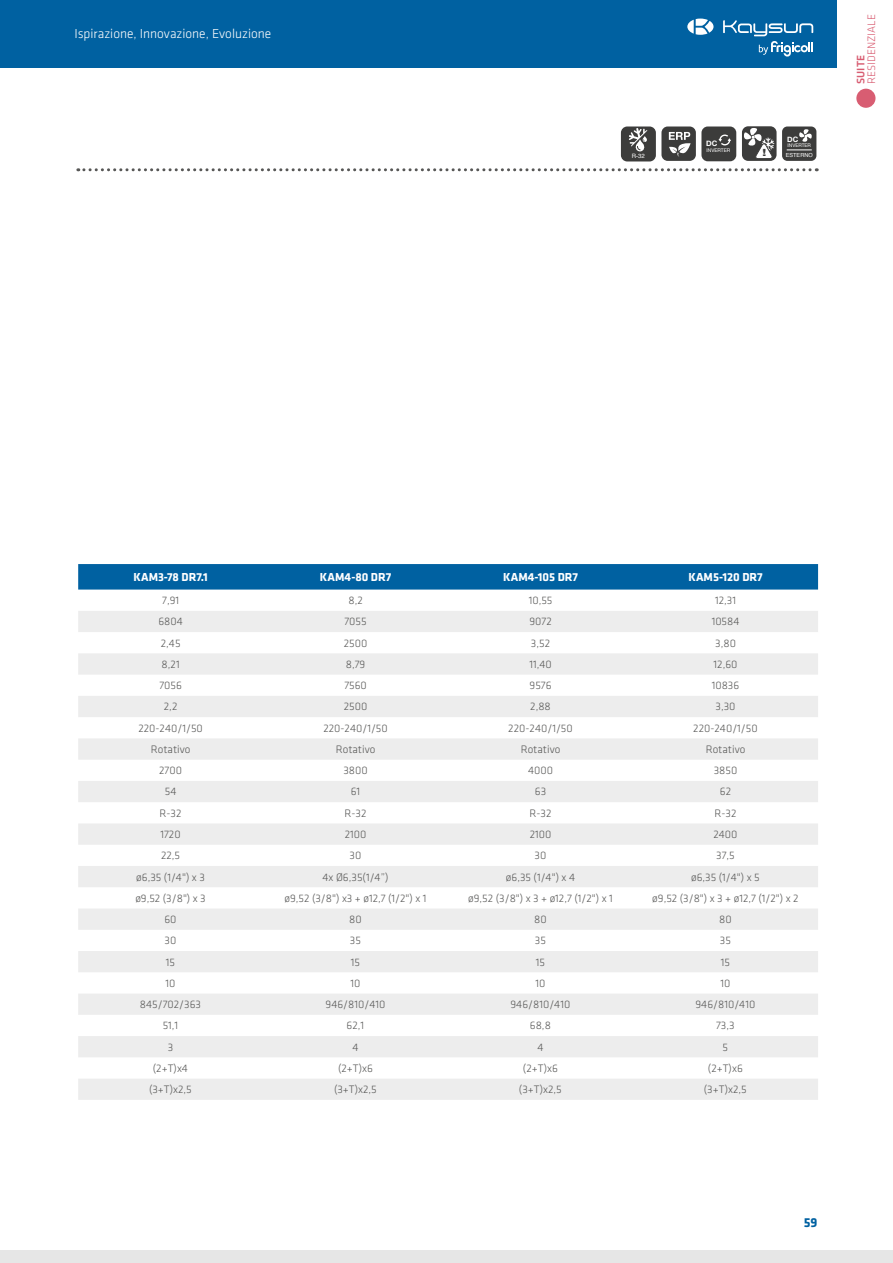
<style>
.page{position:relative;width:893px;height:1263px;background:#fff}
.page>*{position:absolute;margin:0;border:0;box-sizing:border-box;transform-origin:0 0}
.t1{font:300 13.5px "Klavika";color:#fff}
.t2{font:700 13.5px "Klavika";color:#0061a1}
.t3{font:700 12px "Klavika";color:#fff}
.t4{font:300 11.25px "Klavika";color:#575756}
.t5{font:300 11.25px "Klavika";color:#d85d72}
.t6{font:11.25px "Klavika Med Caps SC";color:#d85d72}
.t7{font:700 9.9px "Helvetica Neue";color:#3c3c3b;scale:1.64 1}
.t8{font:700 7.5px "Helvetica Neue";color:#fff}
.t9{font:6px "Helvetica";color:#fff}
.t10{font:5.55px "Helvetica";color:#fff}
.t11{font:4.95px "Helvetica Neue";color:#fff}
</style>
<div class="page">
<div style="left:0;top:0;width:837px;height:68px;background:#0061a1"></div>
<svg style="left:687px;top:19px;width:26px;height:16px"></svg>
<svg style="left:723px;top:20px;width:90px;height:37px"></svg>
<div style="left:0;top:1250px;width:893px;height:13px;background:#e6e6e6"></div>
<div style="left:856px;top:89px;width:19px;height:19px;background:#d85d72;border-radius:50%"></div>
<div style="left:701px;top:126px;width:35px;height:35px;background:#3c3c3b;border-radius:6px"></div>
<svg style="left:718px;top:135px;width:13px;height:10px"></svg>
<div style="left:661px;top:126px;width:35px;height:35px;background:#3c3c3b;border-radius:6px"></div>
<svg style="left:669px;top:132px;width:22px;height:25px"></svg>
<div style="left:742px;top:126px;width:34px;height:35px;background:#3c3c3b;border-radius:6px"></div>
<svg style="left:743px;top:127px;width:32px;height:32px"></svg>
<div style="left:782px;top:126px;width:34px;height:35px;background:#3c3c3b;border-radius:5px"></div>
<svg style="left:787px;top:150px;width:25px;height:1px"></svg>
<svg style="left:799px;top:129px;width:13px;height:13px"></svg>
<div style="left:621px;top:126px;width:35px;height:35px;background:#3c3c3b;border-radius:6px"></div>
<svg style="left:629px;top:128px;width:19px;height:23px"></svg>
<div style="left:78px;top:564px;width:740px;height:25px;background:#0061a1"></div>
<svg style="left:78px;top:611px;width:740px;height:489px;fill:#f0f0f0"></svg>
<svg style="left:78px;top:168px;width:739px;height:3px"></svg>
<p class="t1" style="left:74px;top:27px;width:198px">Ispirazione, Innovazione, Evoluzione</p>
<p class="t8" style="left:787px;top:134px;width:13px">DC</p>
<p class="t11" style="left:787px;top:142px;width:25px">INVERTER</p>
<p class="t8" style="left:706px;top:138px;width:13px">DC</p>
<p class="t11" style="left:706px;top:146px;width:25px">INVERTER</p>
<p class="t7" style="left:762px;top:144px;width:4px">!</p>
<p class="t9" style="left:632px;top:152px;width:15px">R-32</p>
<p class="t10" style="left:786px;top:151px;width:28px">ESTERNO</p>
<p class="t5" style="left:865px;top:84px;width:71px;rotate:-90deg">RESIDENZIALE</p>
<p class="t6" style="left:855px;top:84px;width:30px;rotate:-90deg">SUITE</p>
<p class="t3" style="left:133px;top:569px;width:76px">KAM3-78 DR7.1</p>
<p class="t3" style="left:320px;top:569px;width:73px">KAM4-80 DR7</p>
<p class="t3" style="left:503px;top:569px;width:77px">KAM4-105 DR7</p>
<p class="t3" style="left:688px;top:569px;width:76px">KAM5-120 DR7</p>
<p class="t4" style="left:162px;top:594px;width:18px">7,91</p>
<p class="t4" style="left:348px;top:594px;width:16px">8,2</p>
<p class="t4" style="left:529px;top:594px;width:25px">10,55</p>
<p class="t4" style="left:715px;top:594px;width:23px">12,31</p>
<p class="t4" style="left:158px;top:616px;width:26px">6804</p>
<p class="t4" style="left:344px;top:616px;width:24px">7055</p>
<p class="t4" style="left:529px;top:616px;width:24px">9072</p>
<p class="t4" style="left:712px;top:616px;width:29px">10584</p>
<p class="t4" style="left:161px;top:637px;width:21px">2,45</p>
<p class="t4" style="left:344px;top:637px;width:25px">2500</p>
<p class="t4" style="left:531px;top:637px;width:21px">3,52</p>
<p class="t4" style="left:715px;top:637px;width:22px">3,80</p>
<p class="t4" style="left:162px;top:658px;width:20px">8,21</p>
<p class="t4" style="left:346px;top:658px;width:21px">8,79</p>
<p class="t4" style="left:529px;top:658px;width:24px">11,40</p>
<p class="t4" style="left:714px;top:658px;width:25px">12,60</p>
<p class="t4" style="left:159px;top:680px;width:24px">7056</p>
<p class="t4" style="left:344px;top:680px;width:24px">7560</p>
<p class="t4" style="left:530px;top:680px;width:23px">9576</p>
<p class="t4" style="left:712px;top:680px;width:29px">10836</p>
<p class="t4" style="left:164px;top:701px;width:15px">2,2</p>
<p class="t4" style="left:344px;top:701px;width:25px">2500</p>
<p class="t4" style="left:530px;top:701px;width:22px">2,88</p>
<p class="t4" style="left:715px;top:701px;width:22px">3,30</p>
<p class="t4" style="left:138px;top:722px;width:66px">220-240/1/50</p>
<p class="t4" style="left:323px;top:722px;width:66px">220-240/1/50</p>
<p class="t4" style="left:508px;top:722px;width:66px">220-240/1/50</p>
<p class="t4" style="left:693px;top:722px;width:66px">220-240/1/50</p>
<p class="t4" style="left:151px;top:743px;width:41px">Rotativo</p>
<p class="t4" style="left:336px;top:743px;width:41px">Rotativo</p>
<p class="t4" style="left:521px;top:743px;width:41px">Rotativo</p>
<p class="t4" style="left:706px;top:743px;width:41px">Rotativo</p>
<p class="t4" style="left:159px;top:765px;width:24px">2700</p>
<p class="t4" style="left:343px;top:765px;width:26px">3800</p>
<p class="t4" style="left:528px;top:765px;width:26px">4000</p>
<p class="t4" style="left:714px;top:765px;width:25px">3850</p>
<p class="t4" style="left:165px;top:786px;width:13px">54</p>
<p class="t4" style="left:351px;top:786px;width:11px">61</p>
<p class="t4" style="left:535px;top:786px;width:13px">63</p>
<p class="t4" style="left:720px;top:786px;width:13px">62</p>
<p class="t4" style="left:160px;top:807px;width:24px">R-32</p>
<p class="t4" style="left:345px;top:807px;width:24px">R-32</p>
<p class="t4" style="left:529px;top:807px;width:24px">R-32</p>
<p class="t4" style="left:714px;top:807px;width:24px">R-32</p>
<p class="t4" style="left:160px;top:828px;width:22px">1720</p>
<p class="t4" style="left:345px;top:828px;width:23px">2100</p>
<p class="t4" style="left:530px;top:828px;width:23px">2100</p>
<p class="t4" style="left:713px;top:828px;width:26px">2400</p>
<p class="t4" style="left:161px;top:850px;width:21px">22,5</p>
<p class="t4" style="left:350px;top:850px;width:13px">30</p>
<p class="t4" style="left:535px;top:850px;width:13px">30</p>
<p class="t4" style="left:716px;top:850px;width:20px">37,5</p>
<p class="t4" style="left:136px;top:871px;width:70px">ø6,35 (1/4") x 3</p>
<p class="t4" style="left:323px;top:871px;width:67px">4x Ø6,35(1/4”)</p>
<p class="t4" style="left:506px;top:871px;width:71px">ø6,35 (1/4") x 4</p>
<p class="t4" style="left:691px;top:871px;width:70px">ø6,35 (1/4") x 5</p>
<p class="t4" style="left:135px;top:892px;width:72px">ø9,52 (3/8") x 3</p>
<p class="t4" style="left:284px;top:892px;width:144px">ø9,52 (3/8") x3 + ø12,7 (1/2") x 1</p>
<p class="t4" style="left:468px;top:892px;width:146px">ø9,52 (3/8") x 3 + ø12,7 (1/2") x 1</p>
<p class="t4" style="left:652px;top:892px;width:148px">ø9,52 (3/8") x 3 + ø12,7 (1/2") x 2</p>
<p class="t4" style="left:164px;top:913px;width:14px">60</p>
<p class="t4" style="left:349px;top:913px;width:14px">80</p>
<p class="t4" style="left:534px;top:913px;width:14px">80</p>
<p class="t4" style="left:719px;top:913px;width:14px">80</p>
<p class="t4" style="left:165px;top:935px;width:13px">30</p>
<p class="t4" style="left:350px;top:935px;width:13px">35</p>
<p class="t4" style="left:535px;top:935px;width:13px">35</p>
<p class="t4" style="left:720px;top:935px;width:13px">35</p>
<p class="t4" style="left:166px;top:956px;width:11px">15</p>
<p class="t4" style="left:351px;top:956px;width:11px">15</p>
<p class="t4" style="left:536px;top:956px;width:11px">15</p>
<p class="t4" style="left:721px;top:956px;width:11px">15</p>
<p class="t4" style="left:166px;top:977px;width:11px">10</p>
<p class="t4" style="left:350px;top:977px;width:11px">10</p>
<p class="t4" style="left:535px;top:977px;width:11px">10</p>
<p class="t4" style="left:720px;top:977px;width:11px">10</p>
<p class="t4" style="left:140px;top:998px;width:63px">845/702/363</p>
<p class="t4" style="left:326px;top:998px;width:61px">946/810/410</p>
<p class="t4" style="left:510px;top:998px;width:61px">946/810/410</p>
<p class="t4" style="left:695px;top:998px;width:61px">946/810/410</p>
<p class="t4" style="left:163px;top:1020px;width:17px">51,1</p>
<p class="t4" style="left:347px;top:1020px;width:19px">62,1</p>
<p class="t4" style="left:530px;top:1020px;width:23px">68,8</p>
<p class="t4" style="left:716px;top:1020px;width:20px">73,3</p>
<p class="t4" style="left:168px;top:1041px;width:7px">3</p>
<p class="t4" style="left:352px;top:1041px;width:8px">4</p>
<p class="t4" style="left:537px;top:1041px;width:8px">4</p>
<p class="t4" style="left:723px;top:1041px;width:7px">5</p>
<p class="t4" style="left:153px;top:1062px;width:37px">(2+T)x4</p>
<p class="t4" style="left:338px;top:1062px;width:36px">(2+T)x6</p>
<p class="t4" style="left:523px;top:1062px;width:36px">(2+T)x6</p>
<p class="t4" style="left:708px;top:1062px;width:36px">(2+T)x6</p>
<p class="t4" style="left:149px;top:1084px;width:44px">(3+T)x2,5</p>
<p class="t4" style="left:334px;top:1084px;width:44px">(3+T)x2,5</p>
<p class="t4" style="left:519px;top:1084px;width:44px">(3+T)x2,5</p>
<p class="t4" style="left:704px;top:1084px;width:44px">(3+T)x2,5</p>
<p class="t2" style="left:804px;top:1213px;width:15px">59</p>
</div>
